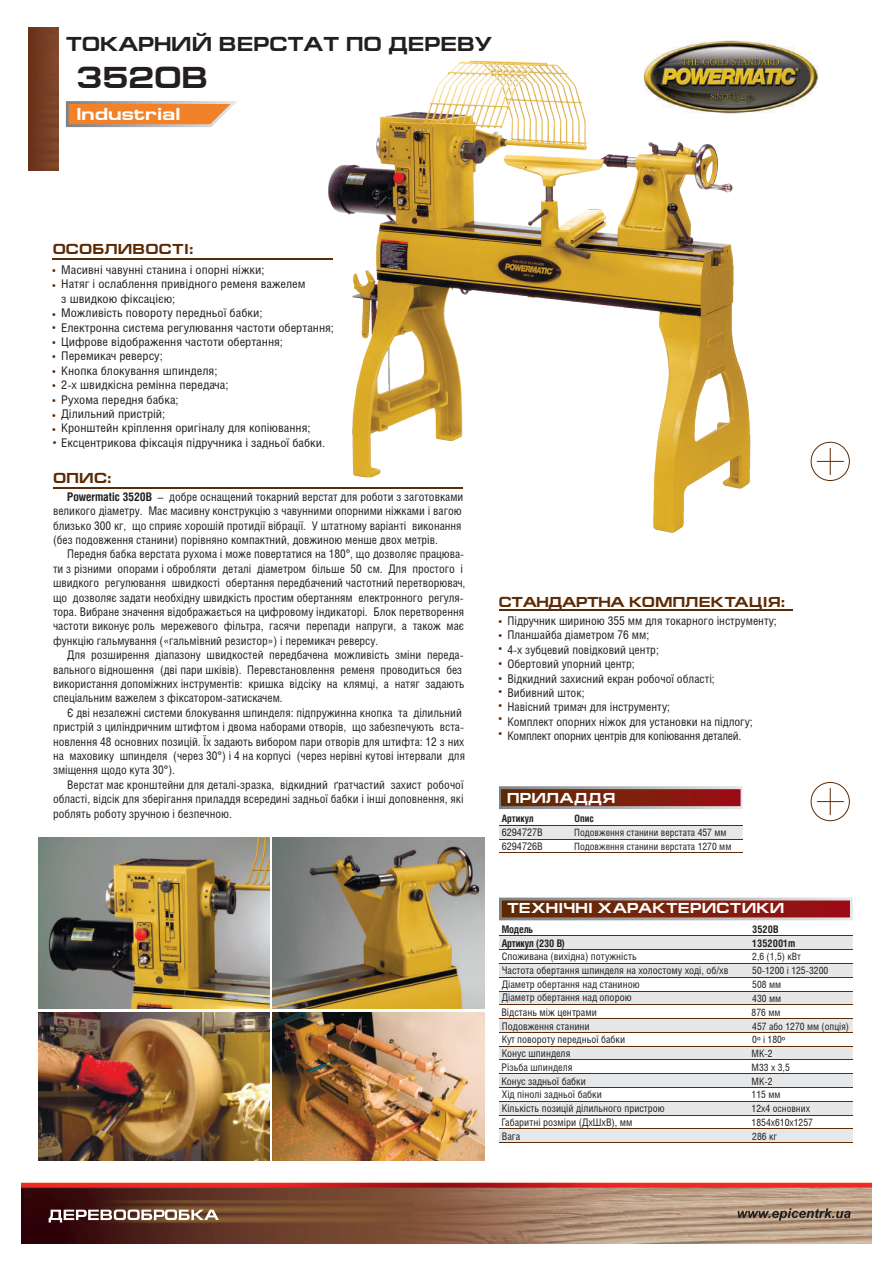
<style>
.page{position:relative;width:893px;height:1263px;background:#fff}
.page>*{position:absolute;margin:0;border:0;box-sizing:border-box;transform-origin:0 0}
.t1{font:700 30.45px "Europe Ext";color:#231f20}
.t2{font:700 20.25px "Europe Ext";color:#231f20}
.t3{font:700 17.4px "Europe Ext";color:#fff}
.t4{font:700 14.4px "Europe Ext";letter-spacing:.025em;color:#fff}
.t5{font:700 14.4px "Europe Ext";letter-spacing:-.015em;color:#5c2a04}
.t6{font:700 14.4px "Europe Ext";letter-spacing:.02em;color:#5c2a04}
.t7{font:12px/14.4px "Helios Cond";color:#231f20}
.t8{font:12px/14.4px "Helios Cond";color:#231f20;scale:1.07 1}
.t9{font:11.55px/14.5px "Helios Cond";color:#5c2a04}
.t10{font:10.5px/13.6px "Helios Cond";color:#231f20}
.t11{font:700 10.5px/14px "Helios Cond";letter-spacing:-.015em;color:#231f20}
.t12{font:10.2px/13.6px "Helios Cond";color:#231f20}
.t13{font:700 10.2px "Helios Cond";color:#231f20}
.s1{font-size:11.55px;color:#5c2a04}
.s2{font-weight:700}
.s3{font-family:"Myriad Pro"}
</style>
<div class="page">
<img style="left:21px;top:1182px;width:851px;height:61px">
<img style="left:670px;top:40px;width:148px;height:73px">
<img style="left:320px;top:51px;width:439px;height:482px">
<hr style="left:53px;top:487px;width:410px;height:1px;background:#5c2a04">
<img style="left:28px;top:27px;width:31px;height:144px">
<svg style="left:66px;top:101px;width:171px;height:26px;background:#e39558"></svg>
<hr style="left:53px;top:259px;width:280px;height:1px;background:#5c2a04">
<svg style="left:499px;top:897px;width:354px;height:23px;background:#8c493c"></svg>
<svg style="left:499px;top:936px;width:354px;height:206px;fill:#e6e7e9"></svg>
<hr style="left:499px;top:935px;width:354px;height:1px;background:#5c2a04">
<hr style="left:499px;top:949px;width:354px;height:1px;background:#5c2a04">
<hr style="left:499px;top:963px;width:354px;height:1px;background:#5c2a04">
<hr style="left:499px;top:977px;width:354px;height:1px;background:#5c2a04">
<hr style="left:499px;top:991px;width:354px;height:1px;background:#5c2a04">
<hr style="left:499px;top:1005px;width:354px;height:1px;background:#5c2a04">
<hr style="left:499px;top:1018px;width:354px;height:1px;background:#5c2a04">
<hr style="left:499px;top:1032px;width:354px;height:1px;background:#5c2a04">
<hr style="left:499px;top:1046px;width:354px;height:1px;background:#5c2a04">
<hr style="left:499px;top:1060px;width:354px;height:1px;background:#5c2a04">
<hr style="left:499px;top:1073px;width:354px;height:1px;background:#5c2a04">
<hr style="left:499px;top:1087px;width:354px;height:1px;background:#5c2a04">
<hr style="left:499px;top:1101px;width:354px;height:1px;background:#5c2a04">
<hr style="left:499px;top:1115px;width:354px;height:1px;background:#5c2a04">
<hr style="left:499px;top:1129px;width:354px;height:1px;background:#5c2a04">
<hr style="left:499px;top:1142px;width:354px;height:1px;background:#5c2a04">
<svg style="left:49px;top:1209px;width:170px;height:13px"></svg>
<svg style="left:738px;top:1208px;width:113px;height:12px"></svg>
<hr style="left:499px;top:609px;width:293px;height:2px;background:#5c2a04">
<div style="left:811px;top:442px;width:39px;height:39px;border:1px solid #5c2a04;border-radius:50%"></div>
<svg style="left:817px;top:448px;width:27px;height:27px"></svg>
<div style="left:811px;top:782px;width:39px;height:39px;border:1px solid #5c2a04;border-radius:50%"></div>
<svg style="left:817px;top:788px;width:27px;height:27px"></svg>
<svg style="left:499px;top:786px;width:243px;height:23px;background:#8a483b"></svg>
<div style="left:499px;top:826px;width:243px;height:13px;background:#e6e7e9"></div>
<hr style="left:499px;top:825px;width:243px;height:1px;background:#5c2a04">
<hr style="left:499px;top:839px;width:243px;height:1px;background:#5c2a04">
<hr style="left:499px;top:852px;width:243px;height:1px;background:#5c2a04">
<img style="left:273px;top:1012px;width:211px;height:149px">
<img style="left:38px;top:837px;width:231px;height:171px">
<img style="left:273px;top:837px;width:211px;height:171px">
<img style="left:38px;top:1012px;width:231px;height:149px">
<h2 class="t2" style="left:66px;top:33px;width:428px">ТОКАРНИЙ ВЕРСТАТ ПО ДЕРЕВУ</h2>
<h1 class="t1" style="left:76px;top:60px;width:133px">3520B</h1>
<h3 class="t3" style="left:76px;top:105px;width:106px">Industrial</h3>
<p class="t6" style="left:53px;top:242px;width:143px">ОСОБЛИВОСТІ:</p>
<p class="t8" style="left:61px;top:262px;width:256px">Масивні чавунні станина і опорні ніжки;<br>Натяг і ослаблення привідного ременя важелем<br>з швидкою фіксацією;<br>Можливість повороту передньої бабки;<br>Електронна система регулювання частоти обертання; Цифрове відображення частоти обертання; Перемикач реверсу;<br>Кнопка блокування шпинделя;<br>2-х швидкісна ремінна передача;<br>Рухома передня бабка;<br>Ділильний пристрій;<br>Кронштейн кріплення оригіналу для копіювання;</p>
<p class="t8" style="left:53px;top:435px;width:256px"><span class="s1">•</span> Ексцентрикова фіксація підручника і задньої бабки.</p>
<p class="t9" style="left:53px;top:263px;width:5px">• •</p>
<p class="t9" style="left:53px;top:307px;width:5px;line-height:13px">• •</p>
<p class="t9" style="left:53px;top:334px;width:5px;text-align:justify">• • • • • • •</p>
<p class="t6" style="left:53px;top:470px;width:60px">ОПИС:</p>
<p class="t7" style="left:53px;top:489px;width:412px;text-indent:14px"><span class="s2">Powermatic 3520B</span> – добре оснащений токарний верстат для роботи з заготовками великого діаметру. Має масивну конструкцію з чавунними опорними ніжками і вагою близько 300 кг, що сприяє хорошій протидії вібрації. У штатному варіанті виконання (без подовження станини) порівняно компактний, довжиною менше двох метрів.</p>
<p class="t7" style="left:53px;top:547px;width:414px;text-indent:14px">Передня бабка верстата рухома і може повертатися на 180°, що дозволяє працюва&shy;ти з різними опорами і обробляти деталі діаметром більше 50 см. Для простого і швидкого регулювання швидкості обертання передбачений частотний перетворювач, що дозволяє задати необхідну швидкість простим обертанням електронного регуля&shy;тора. Вибране значення відображається на цифровому індикаторі. Блок перетворення частоти виконує роль мережевого фільтра, гасячи перепади напруги, а також має функцію гальмування («гальмівний резистор») і перемикач реверсу.</p>
<p class="t7" style="left:53px;top:647px;width:413px;text-indent:14px">Для розширення діапазону швидкостей передбачена можливість зміни переда&shy;вального відношення (дві пари шківів). Перевстановлення ременя проводиться без використання допоміжних інструментів: кришка відсіку на клямці, а натяг задають спеціальним важелем з фіксатором-затискачем.</p>
<p class="t7" style="left:53px;top:705px;width:413px;text-indent:14px">Є дві незалежні системи блокування шпинделя: підпружинна кнопка та ділильний пристрій з циліндричним штифтом і двома наборами отворів, що забезпечують вста&shy;новлення 48 основних позицій. Їх задають вибором пари отворів для штифта: 12 з них на маховику шпинделя (через 30°) і 4 на корпусі (через нерівні кутові інтервали для зміщення щодо кута 30°).</p>
<p class="t7" style="left:53px;top:777px;width:412px;text-align:justify;text-indent:14px">Верстат має кронштейни для деталі-зразка, відкидний ґратчастий захист робочої області, відсік для зберігання приладдя всередині задньої бабки і інші доповнення, які роблять роботу зручною і безпечною.</p>
<p class="t5" style="left:499px;top:594px;width:288px">СТАНДАРТНА КОМПЛЕКТАЦІЯ:</p>
<p class="t9" style="left:499px;top:613px;width:5px">• •</p>
<p class="t9" style="left:499px;top:641px;width:5px;text-align:justify">• • •</p>
<p class="t9" style="left:499px;top:683px;width:5px">• •</p>
<p class="t9" style="left:499px;top:710px;width:5px">• •</p>
<p class="t7" style="left:507px;top:613px;width:271px">Підручник шириною 355 мм для токарного інструменту; Планшайба діаметром 76 мм;<br>4-х зубцевий повідковий центр;<br>Обертовий упорний центр;<br>Відкидний захисний екран робочої області;<br>Вибивний шток;<br>Навісний тримач для інструменту;<br>Комплект опорних ніжок для установки на підлогу; Комплект опорних центрів для копіювання деталей.</p>
<p class="t4" style="left:507px;top:790px;width:110px">ПРИЛАДДЯ</p>
<p class="t13" style="left:502px;top:813px;width:33px">Артикул</p>
<p class="t13" style="left:575px;top:813px;width:21px">Опис</p>
<p class="t10" style="left:502px;top:826px;width:42px">6294727B</p>
<p class="t12" style="left:574px;top:826px;width:154px">Подовження станини верстата 457 мм</p>
<p class="t10" style="left:502px;top:839px;width:42px">6294726B</p>
<p class="t12" style="left:574px;top:839px;width:159px">Подовження станини верстата 1270 мм</p>
<p class="t4" style="left:507px;top:900px;width:279px">ТЕХНІЧНІ ХАРАКТЕРИСТИКИ</p>
<p class="t11" style="left:502px;top:922px;width:65px">Модель<br>Артикул (230 В)</p>
<p class="t11" style="left:752px;top:922px;width:45px">3520B<br>1352001m</p>
<p class="t12" style="left:752px;top:950px;width:77px">2,6 (1,5) кВт<br>50-1200 і 125-3200<br>508 мм<br>430 мм</p>
<p class="t12" style="left:752px;top:1005px;width:99px">876 мм<br>457 або 1270 мм (опція)<br>0<span class="s3">º</span> і 180<span class="s3">º<br></span>МК-2<br>М33 х 3,5<br>МК-2<br>115 мм<br>12х4 основних</p>
<p class="t12" style="left:752px;top:1116px;width:63px">1854х610х1257<br>286 кг</p>
<p class="t10" style="left:502px;top:950px;width:228px">Споживана (вихідна) потужність<br>Частота обертання шпинделя на холостому ході, об/хв Діаметр обертання над станиною<br>Діаметр обертання над опорою</p>
<p class="t10" style="left:501px;top:1005px;width:97px">Відстань між центрами</p>
<p class="t10" style="left:502px;top:1019px;width:89px">Подовження станини</p>
<p class="t10" style="left:502px;top:1046px;width:70px">Конус шпинделя</p>
<p class="t10" style="left:502px;top:1032px;width:125px">Кут повороту передньої бабки</p>
<p class="t10" style="left:501px;top:1060px;width:102px">Різьба шпинделя<br>Конус задньої бабки<br>Хід пінолі задньої бабки</p>
<p class="t10" style="left:501px;top:1115px;width:133px">Габаритні розміри (ДхШхВ), мм<br>Вага</p>
<p class="t10" style="left:502px;top:1101px;width:165px">Кількість позицій ділильного пристрою</p>
</div>
